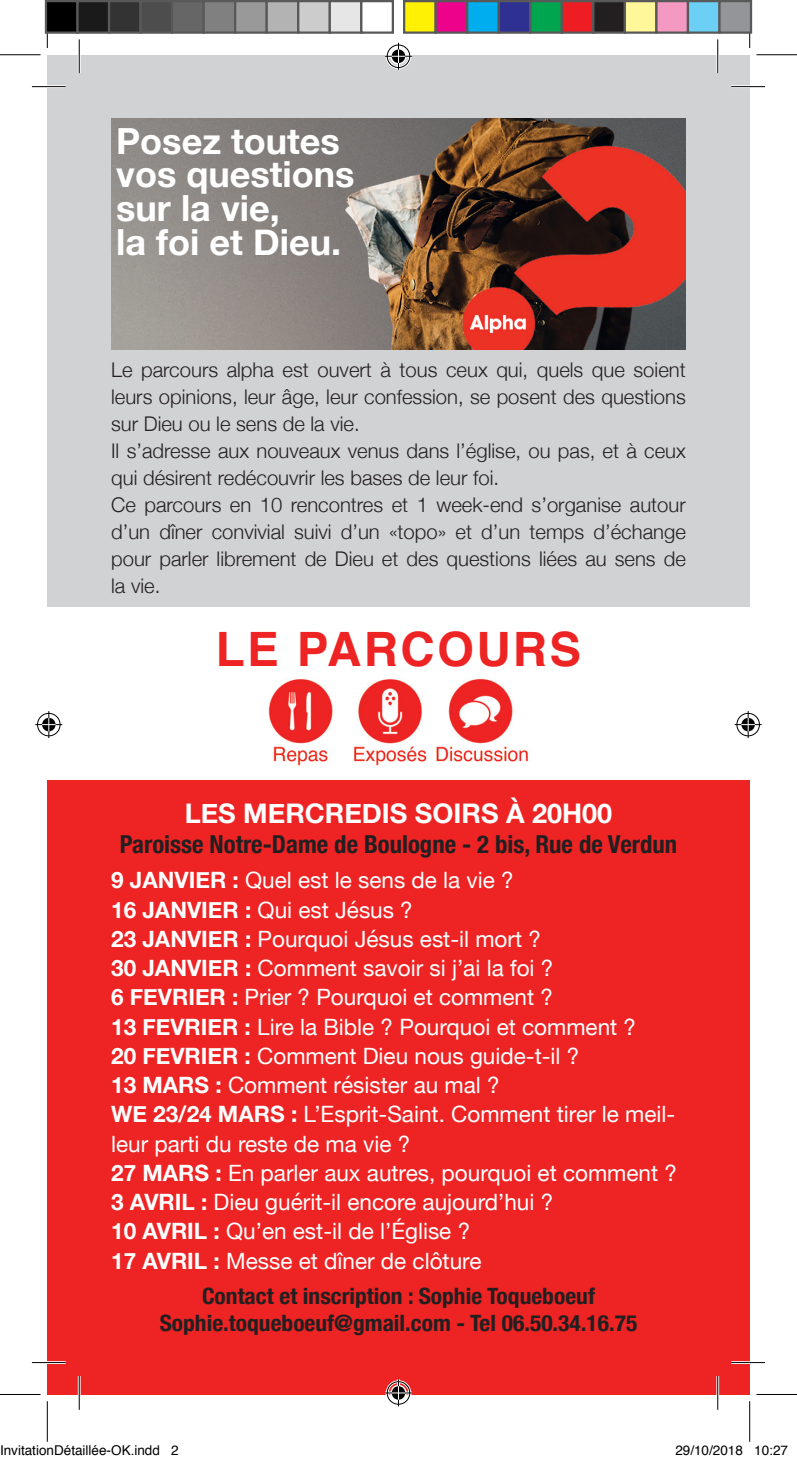
<style>
.page{position:relative;width:797px;height:1462px;background:#fff}
.page>*{position:absolute;margin:0;border:0;box-sizing:border-box;transform-origin:0 0}
.t1{font:700 47.48px "Helvetica";letter-spacing:.05em;color:#ee2323}
.t2{font:700 36px/33.8px "Helvetica Neue";color:#fff}
.t3{font:700 27px "Helvetica Neue";color:#fff}
.t4{font:700 condensed 24.75px "Helvetica Neue";color:#231f20}
.t5{font:22.5px/29.2px "Helvetica Neue";color:#fff}
.t6{font:700 condensed 22.5px/27px "Helvetica Neue";color:#231f20;text-align:center;scale:1.04 1}
.t7{font:300 20.25px/27px "Helvetica Neue";color:#231f20}
.t8{font:13.5px "Helvetica";color:#000}
.s1{font-weight:700}
</style>
<div class="page">
<div style="left:47px;top:780px;width:702px;height:614px;background:#ee2323"></div>
<div style="left:47px;top:55px;width:702px;height:551px;background:#d1d2d4"></div>
<img style="left:111px;top:119px;width:574px;height:231px">
<img style="left:268px;top:678px;width:260px;height:88px">
<img style="left:458px;top:141px;width:227px;height:209px">
<hr style="left:32px;top:85px;width:34px;height:3px;background:#fff">
<hr style="left:730px;top:85px;width:34px;height:3px;background:#fff">
<hr style="left:32px;top:1361px;width:34px;height:3px;background:#fff">
<hr style="left:730px;top:1361px;width:34px;height:3px;background:#fff">
<hr style="left:78px;top:39px;width:3px;height:34px;background:#fff">
<hr style="left:78px;top:1376px;width:3px;height:33px;background:#fff">
<hr style="left:716px;top:39px;width:2px;height:34px;background:#fff">
<hr style="left:716px;top:1376px;width:2px;height:33px;background:#fff">
<hr style="left:32px;top:86px;width:34px;height:1px;background:#000">
<hr style="left:730px;top:86px;width:34px;height:1px;background:#000">
<hr style="left:32px;top:1362px;width:34px;height:1px;background:#000">
<hr style="left:730px;top:1362px;width:34px;height:1px;background:#000">
<hr style="left:79px;top:39px;width:1px;height:34px;background:#000">
<hr style="left:79px;top:1376px;width:1px;height:33px;background:#000">
<hr style="left:717px;top:39px;width:1px;height:34px;background:#000">
<hr style="left:717px;top:1376px;width:1px;height:33px;background:#000">
<hr style="left:0;top:54px;width:40px;height:1px;background:#000">
<hr style="left:756px;top:54px;width:40px;height:1px;background:#000">
<hr style="left:0;top:1394px;width:40px;height:1px;background:#000">
<hr style="left:756px;top:1394px;width:40px;height:1px;background:#000">
<hr style="left:47px;top:7px;width:1px;height:41px;background:#000">
<hr style="left:47px;top:1401px;width:1px;height:40px;background:#000">
<hr style="left:748px;top:7px;width:1px;height:41px;background:#000">
<hr style="left:748px;top:1401px;width:1px;height:40px;background:#000">
<svg style="left:385px;top:43px;width:27px;height:27px"></svg>
<svg style="left:385px;top:1379px;width:27px;height:27px"></svg>
<svg style="left:35px;top:711px;width:27px;height:27px"></svg>
<svg style="left:734px;top:711px;width:27px;height:27px"></svg>
<div style="left:46px;top:1px;width:31px;height:32px;background:#000"></div>
<div style="left:45px;top:0;width:34px;height:34px;border:2px solid #595959"></div>
<div style="left:77px;top:1px;width:32px;height:32px;background:#1a1a1a"></div>
<div style="left:76px;top:0;width:34px;height:34px;border:2px solid #595959"></div>
<div style="left:109px;top:1px;width:31px;height:32px;background:#333"></div>
<div style="left:108px;top:0;width:34px;height:34px;border:2px solid #595959"></div>
<div style="left:140px;top:1px;width:32px;height:32px;background:#4d4d4d"></div>
<div style="left:139px;top:0;width:34px;height:34px;border:2px solid #595959"></div>
<div style="left:172px;top:1px;width:31px;height:32px;background:#666"></div>
<div style="left:171px;top:0;width:34px;height:34px;border:2px solid #595959"></div>
<div style="left:203px;top:1px;width:32px;height:32px;background:#808080"></div>
<div style="left:202px;top:0;width:34px;height:34px;border:2px solid #595959"></div>
<div style="left:235px;top:1px;width:31px;height:32px;background:#999"></div>
<div style="left:234px;top:0;width:34px;height:34px;border:2px solid #595959"></div>
<div style="left:266px;top:1px;width:32px;height:32px;background:#b3b3b3"></div>
<div style="left:265px;top:0;width:34px;height:34px;border:2px solid #595959"></div>
<div style="left:298px;top:1px;width:31px;height:32px;background:#ccc"></div>
<div style="left:297px;top:0;width:34px;height:34px;border:2px solid #595959"></div>
<div style="left:329px;top:1px;width:32px;height:32px;background:#e6e6e6"></div>
<div style="left:328px;top:0;width:34px;height:34px;border:2px solid #595959"></div>
<div style="left:360px;top:0;width:34px;height:34px;border:2px solid #595959"></div>
<div style="left:404px;top:1px;width:31px;height:32px;background:#fff101"></div>
<div style="left:403px;top:0;width:33px;height:34px;border:2px solid #595959"></div>
<div style="left:435px;top:1px;width:32px;height:32px;background:#ed028c"></div>
<div style="left:434px;top:0;width:34px;height:34px;border:2px solid #595959"></div>
<div style="left:467px;top:1px;width:31px;height:32px;background:#00aeef"></div>
<div style="left:466px;top:0;width:33px;height:34px;border:2px solid #595959"></div>
<div style="left:498px;top:1px;width:32px;height:32px;background:#2e3092"></div>
<div style="left:497px;top:0;width:34px;height:34px;border:2px solid #595959"></div>
<div style="left:530px;top:1px;width:31px;height:32px;background:#00a54f"></div>
<div style="left:529px;top:0;width:33px;height:34px;border:2px solid #595959"></div>
<div style="left:561px;top:1px;width:32px;height:32px;background:#ee1d23"></div>
<div style="left:560px;top:0;width:34px;height:34px;border:2px solid #595959"></div>
<div style="left:593px;top:1px;width:31px;height:32px;background:#231f20"></div>
<div style="left:592px;top:0;width:33px;height:34px;border:2px solid #595959"></div>
<div style="left:624px;top:1px;width:32px;height:32px;background:#fff79a"></div>
<div style="left:623px;top:0;width:34px;height:34px;border:2px solid #595959"></div>
<div style="left:656px;top:1px;width:31px;height:32px;background:#f499c2"></div>
<div style="left:655px;top:0;width:33px;height:34px;border:2px solid #595959"></div>
<div style="left:687px;top:1px;width:32px;height:32px;background:#6bcff6"></div>
<div style="left:686px;top:0;width:34px;height:34px;border:2px solid #595959"></div>
<div style="left:719px;top:1px;width:31px;height:32px;background:#939598"></div>
<div style="left:718px;top:0;width:33px;height:34px;border:2px solid #595959"></div>
<h2 class="t2" style="left:116px;top:125px;width:240px">Posez toutes vos questions sur la vie,<br>la foi et Dieu.</h2>
<p class="t7" style="left:111px;top:354px;width:576px">Le parcours alpha est ouvert à tous ceux qui, quels que soient leurs opinions, leur âge, leur confession, se posent des questions sur Dieu ou le sens de la vie.<br>Il s’adresse aux nouveaux venus dans l’église, ou pas, et à ceux qui désirent redécouvrir les bases de leur foi.<br>Ce parcours en 10 rencontres et 1 week-end s’organise autour d’un dîner convivial suivi d’un «topo» et d’un temps d’échange pour parler librement de Dieu et des questions liées au sens de la vie.</p>
<h1 class="t1" style="left:215px;top:611px;width:367px">LE PARCOURS</h1>
<p class="t3" style="left:184px;top:792px;width:429px">LES MERCREDIS SOIRS À 20H00</p>
<p class="t4" style="left:120px;top:823px;width:558px">Paroisse Notre-Dame de Boulogne - 2 bis, Rue de Verdun</p>
<p class="t5" style="left:111px;top:867px;width:567px"><span class="s1">9 JANVIER :</span> Quel est le sens de la vie ?<br><span class="s1">16 JANVIER :</span> Qui est Jésus ?<br><span class="s1">23 JANVIER :</span> Pourquoi Jésus est-il mort ?<br><span class="s1">30 JANVIER :</span> Comment savoir si j’ai la foi ?<br><span class="s1">6 FEVRIER :</span> Prier ? Pourquoi et comment ?<br><span class="s1">13 FEVRIER :</span> Lire la Bible ? Pourquoi et comment ?<br><span class="s1">20 FEVRIER :</span> Comment Dieu nous guide-t-il ?<br><span class="s1">13 MARS :</span> Comment résister au mal ?<br><span class="s1">WE 23/24 MARS :</span> L’Esprit-Saint. Comment tirer le meil&shy;leur parti du reste de ma vie ?<br><span class="s1">27 MARS :</span> En parler aux autres, pourquoi et comment ?<br><span class="s1">3 AVRIL :</span> Dieu guérit-il encore aujourd’hui ?<br><span class="s1">10 AVRIL :</span> Qu’en est-il de l’Église ?<br><span class="s1">17 AVRIL :</span> Messe et dîner de clôture</p>
<p class="t6" style="left:159px;top:1281px;width:460px">Contact et inscription : Sophie Toqueboeuf<br>Sophie.toqueboeuf@gmail.com - Tel 06.50.34.16.75</p>
<p class="t8" style="left:0;top:1440px;width:180px">InvitationDétaillée-OK.indd 2</p>
<p class="t8" style="left:675px;top:1440px;width:114px">29/10/2018 10:27</p>
</div>
